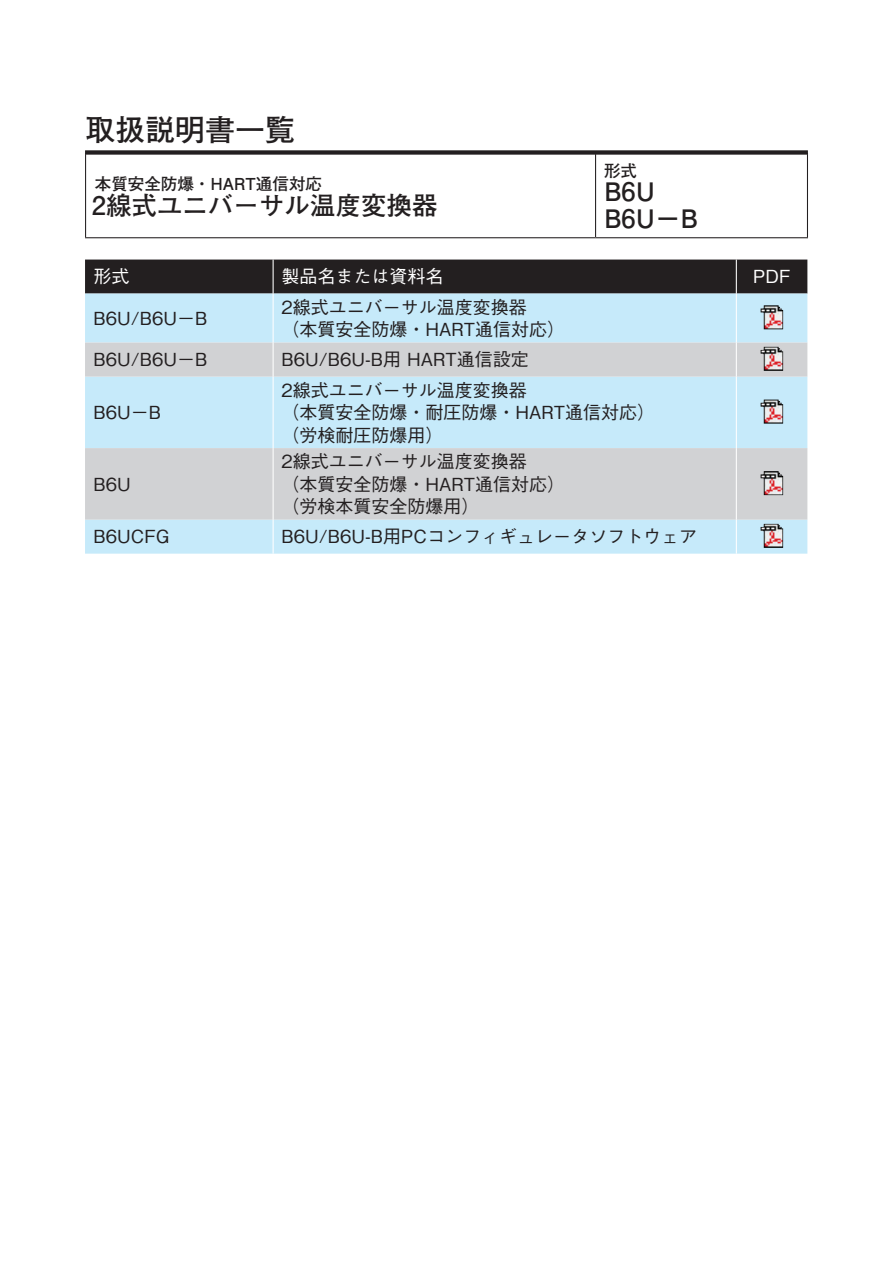
<style>
.page{position:relative;width:893px;height:1263px;background:#fff}
.page>*{position:absolute;margin:0;border:0;box-sizing:border-box;transform-origin:0 0}
.t1{font:700 30px "Futo Go B101 Pro";color:#231f20}
.t2{font:700 25.5px/27px "Futo Go B101 Pro";color:#231f20}
.t3{font:500 18px/22.5px "Gothic BBB Pro";color:#231f20}
.t4{font:500 18px "Gothic BBB Pro";color:#fff}
.t5{font:700 16.5px "Futo Go B101 Pro";color:#231f20}
</style>
<div class="page">
<div style="left:85px;top:150px;width:723px;height:5px;background:#231f20"></div>
<hr style="left:595px;top:154px;width:1px;height:83px;background:#231f20">
<hr style="left:85px;top:154px;width:1px;height:83px;background:#231f20">
<hr style="left:807px;top:154px;width:1px;height:83px;background:#231f20">
<hr style="left:85px;top:237px;width:511px;height:1px;background:#231f20">
<hr style="left:596px;top:237px;width:212px;height:1px;background:#231f20">
<div style="left:85px;top:260px;width:722px;height:34px;background:#231f20"></div>
<div style="left:85px;top:294px;width:722px;height:260px;background:#c6eafa"></div>
<svg style="left:85px;top:343px;width:722px;height:177px;background:#ccdbe3"></svg>
<hr style="left:273px;top:260px;width:1px;height:34px;background:#fff">
<hr style="left:736px;top:260px;width:1px;height:34px;background:#fff">
<hr style="left:273px;top:294px;width:1px;height:49px;background:#fff">
<hr style="left:736px;top:294px;width:1px;height:49px;background:#fff">
<hr style="left:273px;top:343px;width:1px;height:34px;background:#fff">
<hr style="left:736px;top:343px;width:1px;height:34px;background:#fff">
<hr style="left:273px;top:377px;width:1px;height:71px;background:#fff">
<hr style="left:736px;top:377px;width:1px;height:71px;background:#fff">
<hr style="left:273px;top:448px;width:1px;height:72px;background:#fff">
<hr style="left:736px;top:448px;width:1px;height:72px;background:#fff">
<hr style="left:273px;top:520px;width:1px;height:34px;background:#fff">
<hr style="left:736px;top:520px;width:1px;height:34px;background:#fff">
<img style="left:761px;top:305px;width:22px;height:24px">
<img style="left:761px;top:347px;width:22px;height:24px">
<img style="left:761px;top:400px;width:22px;height:24px">
<img style="left:761px;top:471px;width:22px;height:24px">
<img style="left:761px;top:524px;width:22px;height:24px">
<h1 class="t1" style="left:85px;top:106px;width:211px">取扱説明書一覧</h1>
<p class="t5" style="left:95px;top:171px;width:229px">本質安全防爆・HART通信対応</p>
<h2 class="t2" style="left:92px;top:188px;width:347px">2線式ユニバーサル温度変換器</h2>
<p class="t4" style="left:94px;top:262px;width:37px">形式</p>
<p class="t4" style="left:282px;top:262px;width:163px">製品名または資料名</p>
<p class="t5" style="left:604px;top:157px;width:34px">形式</p>
<h2 class="t2" style="left:604px;top:175px;width:95px">B U6<br>B U6 －B</h2>
<p class="t3" style="left:94px;top:305px;width:115px">B6U B/ 6U－B</p>
<p class="t3" style="left:94px;top:346px;width:115px">B6U B/ 6U－B</p>
<p class="t3" style="left:94px;top:399px;width:69px">B6U－B</p>
<p class="t3" style="left:94px;top:470px;width:39px">B6U</p>
<p class="t3" style="left:94px;top:523px;width:77px">B6UCFG</p>
<p class="t3" style="left:282px;top:293px;width:247px">2線式ユニバーサル温度変換器</p>
<p class="t3" style="left:282px;top:312px;width:285px;line-height:30.3px">（本質安全防爆・HART通信対応(<br>B6U B/ 6U-B用 HART通信設定</p>
<p class="t3" style="left:282px;top:376px;width:375px">2線式ユニバーサル温度変換器<br>（本質安全防爆・耐圧防爆・HART通信対応(（労検耐圧防爆用(</p>
<p class="t3" style="left:282px;top:448px;width:285px">2線式ユニバーサル温度変換器<br>（本質安全防爆・HART通信対応(（労検本質安全防爆用(</p>
<p class="t3" style="left:282px;top:523px;width:417px">B6U B/ 6U-B用PCコンフィギュレータソフトウェア</p>
<p class="t4" style="left:753px;top:262px;width:39px">PDF</p>
</div>
